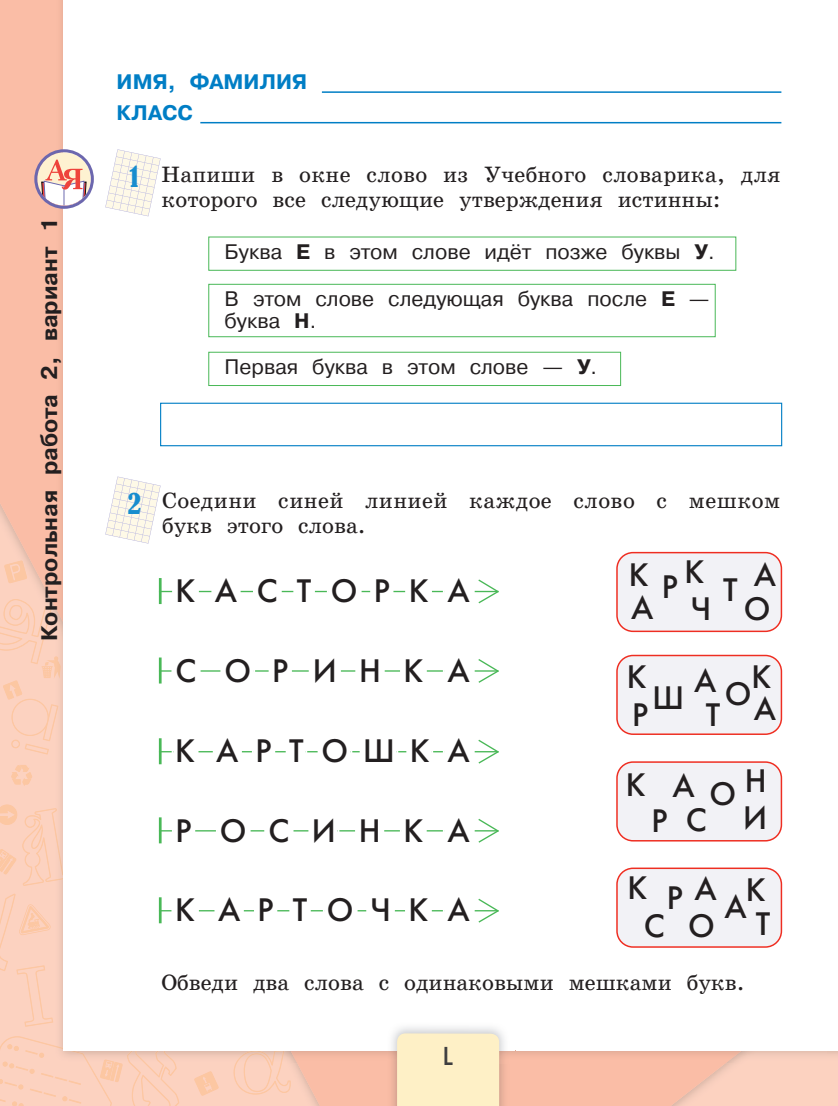
<style>
.page{position:relative;width:838px;height:1106px;background:#fff}
.page>*{position:absolute;margin:0;border:0;box-sizing:border-box;transform-origin:0 0}
.t1{font:32.4px "Futuris C";letter-spacing:.595em;color:#231f20}
.t2{font:32.4px "Futuris C";letter-spacing:.535em;color:#231f20}
.t3{font:32.4px "Futuris C";letter-spacing:.57em;color:#231f20}
.t4{font:condensed 27px "Bernard";color:#178dce}
.t5{font:500 24px "Futura";color:#3e3e3f}
.t6{font:22.5px/25.5px "School Book AC";color:#231f20}
.t7{font:22.5px/25.5px "School Book AC";letter-spacing:.02em;color:#231f20}
.t8{font:22.5px "Pragmatica Bold AC";color:#231f20}
.t9{font:21px/21.8px "Pragmatica Book AC";color:#231f20}
.t10{font:21px/31.5px "Pragmatica Bold AC";color:#007ec5}
.s1{font-family:"Pragmatica Bold AC"}
</style>
<div class="page">
<svg style="left:0;top:754px;width:838px;height:351px;background:#fac8b3"></svg>
<img style="left:51px;top:754px;width:2px;height:282px">
<svg style="left:0;top:1036px;width:179px;height:69px;background:#fcd0bc"></svg>
<img style="left:742px;top:1050px;width:85px;height:13px">
<img style="left:515px;top:1050px;width:227px;height:13px">
<img style="left:53px;top:885px;width:236px;height:178px">
<img style="left:103px;top:1059px;width:17px;height:4px">
<img style="left:53px;top:1045px;width:36px;height:18px">
<img style="left:53px;top:754px;width:10px;height:50px">
<svg style="left:0;top:804px;width:63px;height:81px;background:#fbcfb9"></svg>
<img style="left:236px;top:1050px;width:48px;height:13px">
<img style="left:127px;top:1050px;width:48px;height:13px">
<svg style="left:0;top:893px;width:54px;height:133px;background:#fcd0bc"></svg>
<img style="left:289px;top:1050px;width:98px;height:13px">
<div style="left:63px;top:0;width:774px;height:1050px;background:#fff"></div>
<hr style="left:512px;top:1063px;width:3px;height:42px;background:#fabda6">
<svg style="left:512px;top:1050px;width:3px;height:13px"></svg>
<img style="left:387px;top:1027px;width:125px;height:78px">
<div style="left:397px;top:1033px;width:102px;height:72px;background:#fef0c6"></div>
<hr style="left:837px;top:0;width:1px;height:1050px;background:#fff">
<hr style="left:322px;top:91px;width:459px;height:2px;background:#007ec5">
<hr style="left:200px;top:122px;width:581px;height:1px;background:#007ec5">
<div style="left:208px;top:237px;width:528px;height:34px;border:1px solid #49b857"></div>
<div style="left:208px;top:352px;width:413px;height:34px;border:1px solid #49b857"></div>
<div style="left:208px;top:284px;width:507px;height:53px;border:1px solid #49b857"></div>
<div style="left:160px;top:403px;width:622px;height:43px;border:1px solid #007ec5"></div>
<hr style="left:159px;top:591px;width:339px;height:1px;background:#49b857">
<svg style="left:477px;top:579px;width:22px;height:25px"></svg>
<div style="left:445px;top:573px;width:27px;height:46px;background:#fff"></div>
<div style="left:295px;top:573px;width:18px;height:46px;background:#fff"></div>
<div style="left:213px;top:573px;width:25px;height:46px;background:#fff"></div>
<div style="left:255px;top:573px;width:25px;height:46px;background:#fff"></div>
<div style="left:329px;top:573px;width:30px;height:46px;background:#fff"></div>
<div style="left:407px;top:573px;width:23px;height:46px;background:#fff"></div>
<div style="left:372px;top:573px;width:19px;height:46px;background:#fff"></div>
<div style="left:174px;top:573px;width:23px;height:46px;background:#fff"></div>
<hr style="left:159px;top:578px;width:3px;height:26px;background:#49b857">
<hr style="left:159px;top:670px;width:339px;height:1px;background:#49b857">
<svg style="left:477px;top:659px;width:22px;height:24px"></svg>
<div style="left:445px;top:653px;width:27px;height:46px;background:#fff"></div>
<div style="left:311px;top:653px;width:28px;height:46px;background:#fff"></div>
<div style="left:222px;top:653px;width:31px;height:46px;background:#fff"></div>
<div style="left:271px;top:653px;width:19px;height:46px;background:#fff"></div>
<div style="left:357px;top:653px;width:26px;height:46px;background:#fff"></div>
<div style="left:402px;top:653px;width:23px;height:46px;background:#fff"></div>
<div style="left:173px;top:653px;width:25px;height:46px;background:#fff"></div>
<hr style="left:159px;top:657px;width:3px;height:26px;background:#49b857">
<hr style="left:159px;top:751px;width:339px;height:1px;background:#49b857">
<svg style="left:477px;top:739px;width:22px;height:25px"></svg>
<div style="left:445px;top:733px;width:27px;height:46px;background:#fff"></div>
<div style="left:288px;top:733px;width:17px;height:46px;background:#fff"></div>
<div style="left:320px;top:733px;width:30px;height:46px;background:#fff"></div>
<div style="left:215px;top:733px;width:25px;height:46px;background:#fff"></div>
<div style="left:254px;top:733px;width:19px;height:46px;background:#fff"></div>
<div style="left:362px;top:733px;width:34px;height:46px;background:#fff"></div>
<div style="left:408px;top:733px;width:23px;height:46px;background:#fff"></div>
<div style="left:174px;top:733px;width:22px;height:46px;background:#fff"></div>
<hr style="left:159px;top:738px;width:3px;height:26px;background:#49b857">
<hr style="left:159px;top:830px;width:339px;height:1px;background:#49b857">
<svg style="left:477px;top:819px;width:22px;height:24px"></svg>
<div style="left:445px;top:813px;width:27px;height:46px;background:#fff"></div>
<div style="left:310px;top:813px;width:27px;height:46px;background:#fff"></div>
<div style="left:218px;top:813px;width:30px;height:46px;background:#fff"></div>
<div style="left:266px;top:813px;width:25px;height:46px;background:#fff"></div>
<div style="left:357px;top:813px;width:25px;height:46px;background:#fff"></div>
<div style="left:402px;top:813px;width:23px;height:46px;background:#fff"></div>
<div style="left:174px;top:813px;width:19px;height:46px;background:#fff"></div>
<hr style="left:159px;top:817px;width:3px;height:26px;background:#49b857">
<hr style="left:159px;top:910px;width:339px;height:1px;background:#49b857">
<svg style="left:477px;top:898px;width:22px;height:25px"></svg>
<div style="left:445px;top:893px;width:27px;height:46px;background:#fff"></div>
<div style="left:325px;top:893px;width:30px;height:46px;background:#fff"></div>
<div style="left:216px;top:893px;width:26px;height:46px;background:#fff"></div>
<div style="left:256px;top:893px;width:19px;height:46px;background:#fff"></div>
<div style="left:291px;top:893px;width:18px;height:46px;background:#fff"></div>
<div style="left:368px;top:893px;width:25px;height:46px;background:#fff"></div>
<div style="left:407px;top:893px;width:23px;height:46px;background:#fff"></div>
<div style="left:173px;top:893px;width:24px;height:46px;background:#fff"></div>
<hr style="left:159px;top:897px;width:3px;height:26px;background:#49b857">
<svg style="left:616px;top:552px;width:166px;height:80px"></svg>
<svg style="left:616px;top:654px;width:166px;height:81px"></svg>
<svg style="left:106px;top:150px;width:54px;height:66px"></svg>
<svg style="left:106px;top:477px;width:54px;height:66px"></svg>
<svg style="left:0;top:0;width:94px;height:754px"></svg>
<svg style="left:616px;top:761px;width:166px;height:80px"></svg>
<svg style="left:616px;top:867px;width:166px;height:80px"></svg>
<p class="t8" style="left:42px;top:641px;width:425px;rotate:-90deg">Контрольная работа 2, вариант 1</p>
<p class="t10" style="left:117px;top:68px;width:192px">ИМЯ, ФАМИЛИЯ<br>КЛАСС</p>
<p class="t4" style="left:129px;top:162px;width:12px">1</p>
<p class="t6" style="left:162px;top:163px;width:620px">На пи ши в ок не сло во из Учебного словарика, для ко то ро го все следующие утверждения истинны:</p>
<p class="t9" style="left:225px;top:242px;width:491px">Буква <span class="s1">Е</span> в этом слове идёт позже буквы <span class="s1">У</span>.</p>
<p class="t9" style="left:225px;top:290px;width:486px">В этом слове следующая буква после <span class="s1">Е</span> — буква <span class="s1">Н</span>.</p>
<p class="t9" style="left:225px;top:358px;width:374px">Первая буква в этом слове — <span class="s1">У</span>.</p>
<p class="t4" style="left:128px;top:489px;width:15px">2</p>
<p class="t7" style="left:162px;top:489px;width:619px">Соедини синей линией каждое слово с мешком букв этого слова.</p>
<h1 class="t1" style="left:176px;top:578px;width:296px">КАСТОРКА</h1>
<h1 class="t1" style="left:175px;top:658px;width:296px">С ОРИНКА</h1>
<h1 class="t2" style="left:175px;top:737px;width:296px">К АРТОШКА</h1>
<h1 class="t1" style="left:175px;top:817px;width:296px">Р ОСИНКА</h1>
<h1 class="t3" style="left:175px;top:897px;width:296px">К АРТОЧКА</h1>
<h1 class="t1" style="left:628px;top:561px;width:77px">К К</h1>
<h1 class="t1" style="left:753px;top:562px;width:24px">А</h1>
<h1 class="t1" style="left:662px;top:573px;width:18px">Р</h1>
<h1 class="t1" style="left:723px;top:577px;width:16px">Т</h1>
<h1 class="t1" style="left:631px;top:595px;width:24px">А</h1>
<h1 class="t1" style="left:744px;top:596px;width:28px">О</h1>
<h1 class="t1" style="left:690px;top:596px;width:22px">Ч</h1>
<h1 class="t1" style="left:627px;top:664px;width:21px">К</h1>
<h1 class="t1" style="left:751px;top:664px;width:21px">К</h1>
<h1 class="t1" style="left:694px;top:668px;width:24px">А</h1>
<h1 class="t1" style="left:724px;top:681px;width:28px">О</h1>
<h1 class="t1" style="left:652px;top:685px;width:33px">Ш</h1>
<h1 class="t1" style="left:753px;top:696px;width:24px">А</h1>
<h1 class="t1" style="left:632px;top:702px;width:18px">Р</h1>
<h1 class="t1" style="left:705px;top:702px;width:16px">Т</h1>
<h1 class="t1" style="left:626px;top:772px;width:21px">К</h1>
<h1 class="t1" style="left:672px;top:777px;width:65px">А О</h1>
<h1 class="t1" style="left:651px;top:808px;width:18px">Р</h1>
<h1 class="t1" style="left:744px;top:768px;width:23px">Н</h1>
<h1 class="t1" style="left:743px;top:805px;width:25px">И</h1>
<h1 class="t1" style="left:627px;top:875px;width:21px">К</h1>
<h1 class="t1" style="left:694px;top:877px;width:72px">А К</h1>
<h1 class="t1" style="left:666px;top:885px;width:18px">Р</h1>
<h1 class="t1" style="left:724px;top:894px;width:24px">А</h1>
<h1 class="t1" style="left:756px;top:910px;width:16px">Т</h1>
<h1 class="t1" style="left:688px;top:913px;width:28px">О</h1>
<p class="t6" style="left:161px;top:971px;width:585px">Обведи два слова с одинаковыми меш ками букв.</p>
<p class="t5" style="left:442px;top:1043px;width:12px">L</p>
</div>
